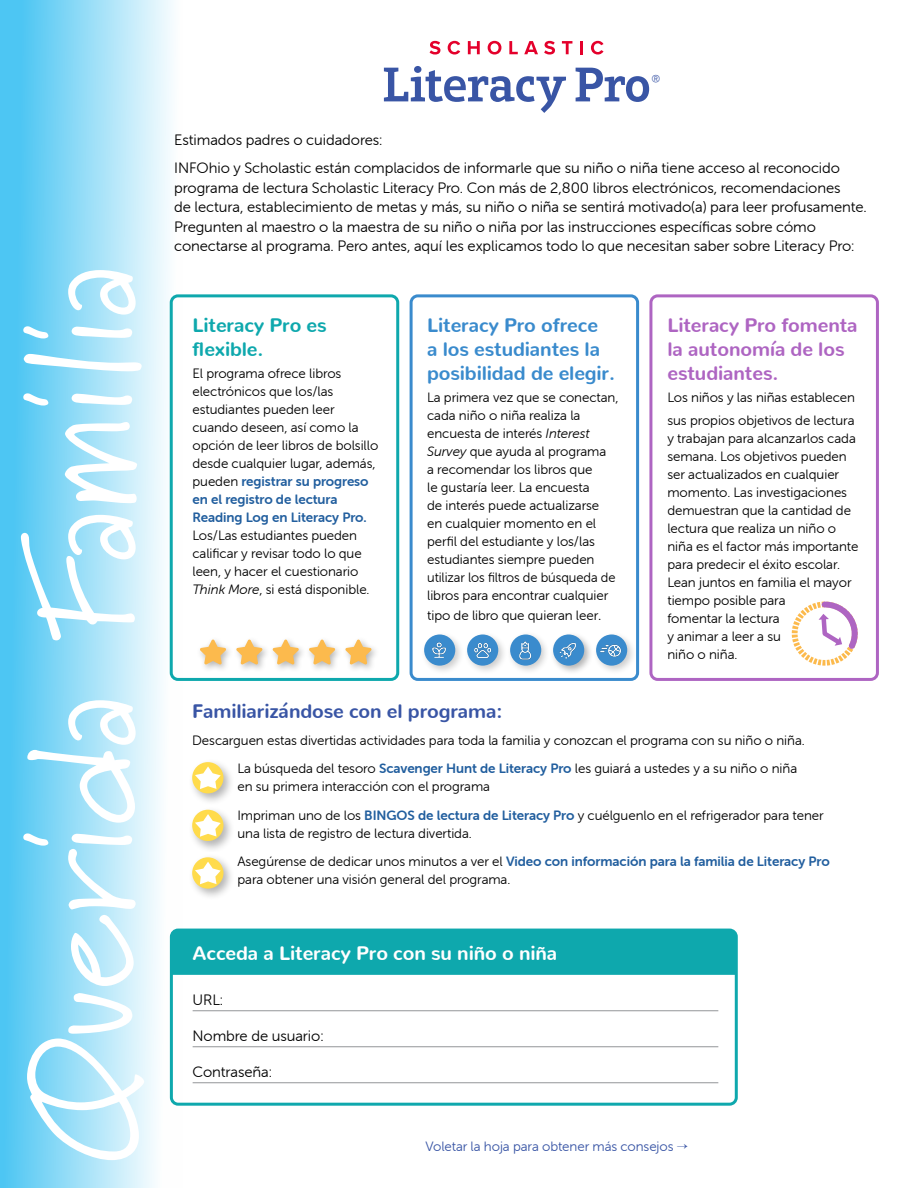
<style>
.page{position:relative;width:918px;height:1188px;background:#fff}
.page>*{position:absolute;margin:0;border:0;box-sizing:border-box;transform-origin:0 0}
.t1{font:150px "Marydale";letter-spacing:-.01em;color:#fff}
.t2{font:800 19.5px/24px "Nunito";letter-spacing:-.005em;color:#3a8bcd}
.t3{font:800 19.5px/24px "Nunito";letter-spacing:-.005em;color:#ae65c2}
.t4{font:800 19.5px "Nunito";letter-spacing:-.005em;color:#fff}
.t5{font:800 19.5px "Nunito";letter-spacing:-.005em;color:#3955a5}
.t6{font:800 19.5px/24px "Nunito";letter-spacing:-.005em;color:#0ea8ad}
.t7{font:600 18px "Proxima Nova";color:#3b56a6}
.t8{font:15px/19.5px "Museo Sans Rounded 300";letter-spacing:-.005em;color:#000}
.t9{font:13.5px/18px "Museo Sans Rounded 300";letter-spacing:-.005em;color:#000}
.t10{font:13.5px/18px "Museo Sans Rounded 700";letter-spacing:-.005em;color:#215e9e}
.t11{font:13.5px "Museo Sans Rounded 300";letter-spacing:-.005em;color:#3955a5}
.s1{font-family:"Museo Sans Rounded 300";color:#000}
.s2{font-style:italic}
.s3{font-size:15px}
.s4{font-family:"Museo Sans Rounded 700";color:#215e9e}
</style>
<div class="page">
<div style="left:0;top:0;width:183px;height:1188px;background:linear-gradient(to right,#42c2f2,#fff)"></div>
<svg style="left:384px;top:66px;width:182px;height:47px"></svg>
<svg style="left:430px;top:41px;width:10px;height:14px"></svg>
<svg style="left:448px;top:41px;width:12px;height:14px"></svg>
<svg style="left:468px;top:41px;width:12px;height:13px"></svg>
<svg style="left:488px;top:41px;width:13px;height:14px"></svg>
<svg style="left:509px;top:41px;width:9px;height:13px"></svg>
<svg style="left:524px;top:41px;width:14px;height:13px"></svg>
<svg style="left:544px;top:41px;width:11px;height:14px"></svg>
<svg style="left:562px;top:41px;width:10px;height:13px"></svg>
<svg style="left:580px;top:41px;width:3px;height:13px"></svg>
<svg style="left:591px;top:41px;width:13px;height:14px"></svg>
<svg style="left:576px;top:68px;width:74px;height:34px"></svg>
<div style="left:410px;top:294px;width:229px;height:387px;border:3px solid #3a8bcd;border-radius:7px"></div>
<div style="left:463px;top:631px;width:45px;height:44px;background:#000;opacity:.2"></div>
<svg style="left:467px;top:634px;width:31px;height:32px"></svg>
<img style="left:470px;top:638px;width:25px;height:24px">
<div style="left:506px;top:631px;width:44px;height:43px;background:#000;opacity:.2"></div>
<svg style="left:510px;top:634px;width:31px;height:32px"></svg>
<img style="left:513px;top:637px;width:26px;height:26px">
<div style="left:420px;top:631px;width:45px;height:44px;background:#000;opacity:.2"></div>
<svg style="left:424px;top:634px;width:31px;height:32px"></svg>
<img style="left:427px;top:637px;width:26px;height:26px">
<div style="left:592px;top:631px;width:45px;height:44px;background:#000;opacity:.2"></div>
<svg style="left:596px;top:634px;width:31px;height:32px"></svg>
<img style="left:599px;top:637px;width:25px;height:26px">
<div style="left:549px;top:631px;width:45px;height:44px;background:#000;opacity:.3"></div>
<svg style="left:553px;top:634px;width:31px;height:32px"></svg>
<img style="left:556px;top:637px;width:25px;height:26px">
<div style="left:170px;top:294px;width:229px;height:387px;border:3px solid #0ea8ad;border-radius:7px"></div>
<div style="left:196px;top:635px;width:38px;height:37px;background:#000;opacity:.3"></div>
<svg style="left:200px;top:639px;width:26px;height:26px"></svg>
<div style="left:232px;top:635px;width:39px;height:37px;background:#000;opacity:.3"></div>
<svg style="left:236px;top:639px;width:27px;height:26px"></svg>
<div style="left:269px;top:635px;width:38px;height:37px;background:#000;opacity:.3"></div>
<svg style="left:272px;top:639px;width:27px;height:26px"></svg>
<div style="left:305px;top:635px;width:38px;height:37px;background:#000;opacity:.3"></div>
<svg style="left:309px;top:639px;width:27px;height:26px"></svg>
<div style="left:341px;top:635px;width:39px;height:37px;background:#000;opacity:.3"></div>
<svg style="left:345px;top:639px;width:27px;height:26px"></svg>
<div style="left:649px;top:294px;width:230px;height:387px;border:3px solid #ae65c2;border-radius:7px"></div>
<div style="left:188px;top:758px;width:47px;height:47px;background:#000;opacity:.3"></div>
<div style="left:192px;top:762px;width:31px;height:31px;background:#ffdb4c;border-radius:50%"></div>
<svg style="left:195px;top:766px;width:26px;height:23px"></svg>
<div style="left:188px;top:805px;width:47px;height:47px;background:#000;opacity:.3"></div>
<div style="left:192px;top:810px;width:31px;height:31px;background:#ffdb4c;border-radius:50%"></div>
<svg style="left:195px;top:814px;width:26px;height:23px"></svg>
<div style="left:188px;top:853px;width:47px;height:47px;background:#000;opacity:.3"></div>
<div style="left:192px;top:857px;width:31px;height:32px;background:#ffdb4c;border-radius:50%"></div>
<svg style="left:195px;top:862px;width:26px;height:22px"></svg>
<svg style="left:792px;top:602px;width:66px;height:64px"></svg>
<div style="left:171px;top:930px;width:563px;height:45px;background:#0ea8ad"></div>
<div style="left:170px;top:929px;width:568px;height:177px;border:3px solid #0ea8ad;border-radius:7px"></div>
<hr style="left:193px;top:1010px;width:525px;height:1px;background:#939598">
<hr style="left:193px;top:1046px;width:525px;height:1px;background:#939598">
<hr style="left:193px;top:1082px;width:525px;height:1px;background:#939598">
<h1 class="t1" style="left:-7px;top:1161px;width:898px;rotate:-90deg">Querida Familia</h1>
<h3 class="t7" style="left:652px;top:68px;width:10px">®</h3>
<p class="t8" style="left:174px;top:126px;width:667px;line-height:28.5px">Estimados padres o cuidadores:<br>INFOhio y Scholastic están complacidos de informarle que su niño o niña tiene acceso al reconocido</p>
<p class="t8" style="left:174px;top:178px;width:694px">programa de lectura Scholastic Literacy Pro. Con más de 2,800 libros electrónicos, recomendaciones<br>de lectura, establecimiento de metas y más, su niño o niña se sentirá motivado(a) para leer profusamente.<br>Pregunten al maestro o la maestra de su niño o niña por las instrucciones específicas sobre cómo conectarse al programa. Pero antes, aquí les explicamos todo lo que necesitan saber sobre Literacy Pro:</p>
<h2 class="t6" style="left:192px;top:310px;width:136px">Literacy Pro es flexible.</h2>
<p class="t9" style="left:192px;top:365px;width:187px">El programa ofrece libros electrónicos que los/las estudiantes pueden leer cuando deseen, así como la opción de leer libros de bolsillo desde cualquier lugar, además,</p>
<p class="t10" style="left:192px;top:472px;width:178px"><span class="s1">pueden</span> registrar su progreso en el registro de lectura<br>Reading Log en Literacy Pro.</p>
<p class="t9" style="left:192px;top:527px;width:179px">Los/Las estudiantes pueden calificar y revisar todo lo que leen, y hacer el cuestionario<br><span class="s2">Think More</span>, si está disponible.</p>
<h2 class="t2" style="left:427px;top:310px;width:189px">Literacy Pro ofrece<br>a los estudiantes la posibilidad de elegir.</h2>
<p class="t9" style="left:427px;top:389px;width:193px">La primera vez que se conectan, cada niño o niña realiza la encuesta de interés <span class="s2">Interest<br>Survey</span> que ayuda al programa<br>a recomendar los libros que<br>le gustaría leer. La encuesta<br>de interés puede actualizarse<br>en cualquier momento en el perfil del estudiante y los/las estudiantes siempre pueden utilizar los filtros de búsqueda de libros para encontrar cualquier</p>
<p class="t9" style="left:427px;top:606px;width:176px">tipo de libro que quieran leer<span class="s3">.</span></p>
<h2 class="t5" style="left:192px;top:693px;width:312px">Familiarizándose con el programa:</h2>
<h2 class="t3" style="left:667px;top:310px;width:192px">Literacy Pro fomenta la autonomía de los estudiantes.</h2>
<p class="t9" style="left:667px;top:386px;width:189px;line-height:22.5px">Los niños y las niñas establecen sus propios objetivos de lectura</p>
<p class="t9" style="left:667px;top:429px;width:192px">y trabajan para alcanzarlos cada semana. Los objetivos pueden ser actualizados en cualquier momento. Las investigaciones demuestran que la cantidad de lectura que realiza un niño o niña es el factor más importante para predecir el éxito escolar.<br>Lean juntos en familia el mayor tiempo posible para<br>fomentar la lectura<br>y animar a leer a su<br>niño o niña.</p>
<p class="t9" style="left:192px;top:731px;width:614px">Descarguen estas divertidas actividades para toda la familia y conozcan el programa con su niño o niña.</p>
<p class="t9" style="left:237px;top:760px;width:561px">La búsqueda del tesoro <span class="s4">Scavenger Hunt de Literacy Pro</span> les guiará a ustedes y a su niño o niña en su primera interacción con el programa</p>
<p class="t9" style="left:237px;top:806px;width:588px">Impriman uno de los <span class="s4">BINGOS de lectura de Literacy Pro</span> y cuélguenlo en el refrigerador para tener una lista de registro de lectura divertida.</p>
<p class="t10" style="left:237px;top:853px;width:594px"><span class="s1">Asegúrense de dedicar unos minutos a ver el</span> Video con información para la familia de Literacy Pro</p>
<p class="t9" style="left:237px;top:871px;width:274px">para obtener una visión general del programa.</p>
<h2 class="t4" style="left:193px;top:935px;width:366px">Acceda a Literacy Pro con su niño o niña</h2>
<p class="t8" style="left:193px;top:990px;width:32px">URL:</p>
<p class="t8" style="left:193px;top:1026px;width:133px">Nombre de usuario:</p>
<p class="t8" style="left:193px;top:1062px;width:81px">Contraseña:</p>
<p class="t11" style="left:425px;top:1139px;width:264px">Voletar la hoja para obtener más consejos →</p>
</div>
